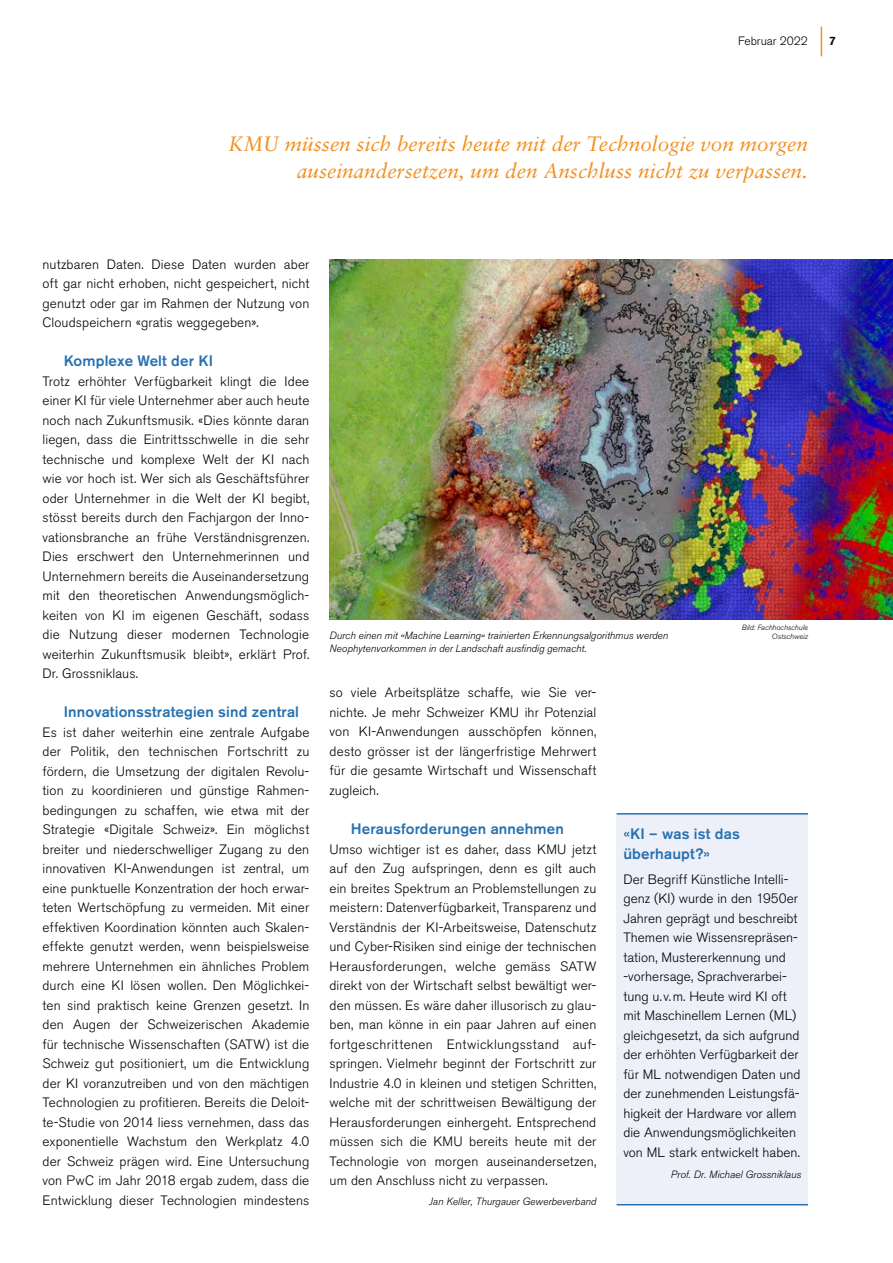
<style>
.page{position:relative;width:893px;height:1263px;background:#fff}
.page>*{position:absolute;margin:0;border:0;box-sizing:border-box;transform-origin:0 0}
.t1{font:italic 20.85px/26.7px "Sabon LT";color:#f38f1c;text-align:right}
.t2{font:500 15px/19.5px "Akzidenz Grotesk BE";letter-spacing:.01em;color:#2771b0}
.t3{font:300 13.5px/19.5px "Akzidenz Grotesk BE";letter-spacing:.005em;color:#000;text-align:justify}
.t4{font:300 12px "Akzidenz Grotesk BE";color:#000}
.t5{font:500 12px "Akzidenz Grotesk BE";color:#000}
.t6{font:italic 300 10.5px/12.8px "Akzidenz Grotesk BQ";color:#000}
.t7{font:italic 300 7.5px/9px "Akzidenz Grotesk BQ";color:#000;text-align:right}
</style>
<div class="page">
<svg style="left:821px;top:27px;width:1px;height:29px"></svg>
<div style="left:617px;top:815px;width:191px;height:389px;background:#edf0f8"></div>
<hr style="left:617px;top:813px;width:191px;height:1px;background:#2771b0">
<hr style="left:617px;top:1204px;width:191px;height:1px;background:#2771b0">
<img style="left:330px;top:260px;width:563px;height:360px">
<p class="t4" style="left:738px;top:34px;width:71px">Februar 2022</p>
<p class="t5" style="left:829px;top:33px;width:8px">7</p>
<h1 class="t1" style="left:228px;top:131px;width:581px">KMU müssen sich bereits heute mit der Technologie von morgen auseinandersetzen, um den Anschluss nicht zu verpassen.</h1>
<p class="t3" style="left:43px;top:254px;width:268px">nutzbaren Daten. Diese Daten wurden aber oft gar nicht erhoben, nicht gespeichert, nicht genutzt oder gar im Rahmen der Nutzung von Cloudspeichern «gratis weggegeben».</p>
<p class="t2" style="left:64px;top:351px;width:151px">Komplexe Welt der KI</p>
<p class="t3" style="left:43px;top:371px;width:268px">Trotz erhöhter Verfügbarkeit klingt die Idee einer KI für viele Unternehmer aber auch heute noch nach Zukunftsmusik. «Dies könnte daran liegen, dass die Eintrittsschwelle in die sehr technische und komplexe Welt der KI nach wie vor hoch ist. Wer sich als Geschäftsführer oder Unternehmer in die Welt der KI begibt, stösst bereits durch den Fachjargon der Inno&shy;vationsbranche an frühe Verständnisgrenzen.<br>Dies erschwert den Unternehmerinnen und Unternehmern bereits die Auseinandersetzung mit den theoretischen Anwendungsmöglich&shy;keiten von KI im eigenen Geschäft, sodass die Nutzung dieser modernen Technologie weiterhin Zukunftsmusik bleibt», erklärt Prof.<br>Dr. Grossniklaus.</p>
<p class="t2" style="left:64px;top:702px;width:237px">Innovationsstrategien sind zentral</p>
<p class="t3" style="left:43px;top:722px;width:268px">Es ist daher weiterhin eine zentrale Aufgabe der Politik, den technischen Fortschritt zu fördern, die Umsetzung der digitalen Revolu&shy;tion zu koordinieren und günstige Rahmen&shy;bedingungen zu schaffen, wie etwa mit der Strategie «Digitale Schweiz». Ein möglichst breiter und niederschwelliger Zugang zu den innovativen KI-Anwendungen ist zentral, um eine punktuelle Konzentration der hoch erwar&shy;teten Wertschöpfung zu vermeiden. Mit einer effektiven Koordination könnten auch Skalen&shy;effekte genutzt werden, wenn beispielsweise mehrere Unternehmen ein ähnliches Problem durch eine KI lösen wollen. Den Möglichkei&shy;ten sind praktisch keine Grenzen gesetzt. In den Augen der Schweizerischen Akademie für technische Wissenschaften (SATW) ist die Schweiz gut positioniert, um die Entwicklung der KI voranzutreiben und von den mächtigen Technologien zu profitieren. Bereits die Deloit&shy;te-Studie von 2014 liess vernehmen, dass das exponentielle Wachstum den Werkplatz 4.0 der Schweiz prägen wird. Eine Untersuchung von PwC im Jahr 2018 ergab zudem, dass die Entwicklung dieser Technologien mindestens</p>
<p class="t6" style="left:330px;top:629px;width:340px">Durch einen mit «Machine Learning» trainierten Erkennungsalgorithmus werden<br>Neophytenvorkommen in der Landschaft ausfindig gemacht.</p>
<p class="t7" style="left:742px;top:623px;width:68px">Bild: Fachhochschule<br>Ostschweiz</p>
<p class="t3" style="left:330px;top:683px;width:268px">so viele Arbeitsplätze schaffe, wie Sie ver&shy;nichte. Je mehr Schweizer KMU ihr Potenzial von KI-Anwendungen ausschöpfen können, desto grösser ist der längerfristige Mehrwert für die gesamte Wirtschaft und Wissenschaft zugleich.</p>
<p class="t2" style="left:351px;top:819px;width:215px">Herausforderungen annehmen</p>
<p class="t3" style="left:330px;top:839px;width:268px">Umso wichtiger ist es daher, dass KMU jetzt auf den Zug aufspringen, denn es gilt auch ein breites Spektrum an Problemstellungen zu meistern: Datenverfügbarkeit, Transparenz und Verständnis der KI-Arbeitsweise, Datenschutz und Cyber-Risiken sind einige der technischen Herausforderungen, welche gemäss SATW direkt von der Wirtschaft selbst bewältigt wer&shy;den müssen. Es wäre daher illusorisch zu glau&shy;ben, man könne in ein paar Jahren auf einen fortgeschrittenen Entwicklungsstand auf&shy;springen. Vielmehr beginnt der Fortschritt zur Industrie 4.0 in kleinen und stetigen Schritten, welche mit der schrittweisen Bewältigung der Herausforderungen einhergeht. Entsprechend müssen sich die KMU bereits heute mit der Technologie von morgen auseinandersetzen, um den Anschluss nicht zu verpassen.</p>
<p class="t6" style="left:429px;top:1195px;width:169px">Jan Keller, Thurgauer Gewerbeverband</p>
<p class="t2" style="left:623px;top:824px;width:118px">«KI – was ist das überhaupt?»</p>
<p class="t3" style="left:623px;top:869px;width:179px;text-align:left">Der Begriff Künstliche Intelli&shy;genz (KI) wurde in den 1950er<br>Jahren geprägt und beschreibt<br>Themen wie Wissensrepräsen&shy;tation, Mustererkennung und -vorhersage, Sprachverarbei&shy;tung u.v.m. Heute wird KI oft mit Maschinellem Lernen (ML) gleichgesetzt, da sich aufgrund der erhöhten Verfügbarkeit der für ML notwendigen Daten und der zunehmenden Leistungsfä&shy;higkeit der Hardware vor allem die Anwendungsmöglichkeiten von ML stark entwickelt haben.</p>
<p class="t6" style="left:671px;top:1168px;width:132px">Prof. Dr. Michael Grossniklaus</p>
</div>
